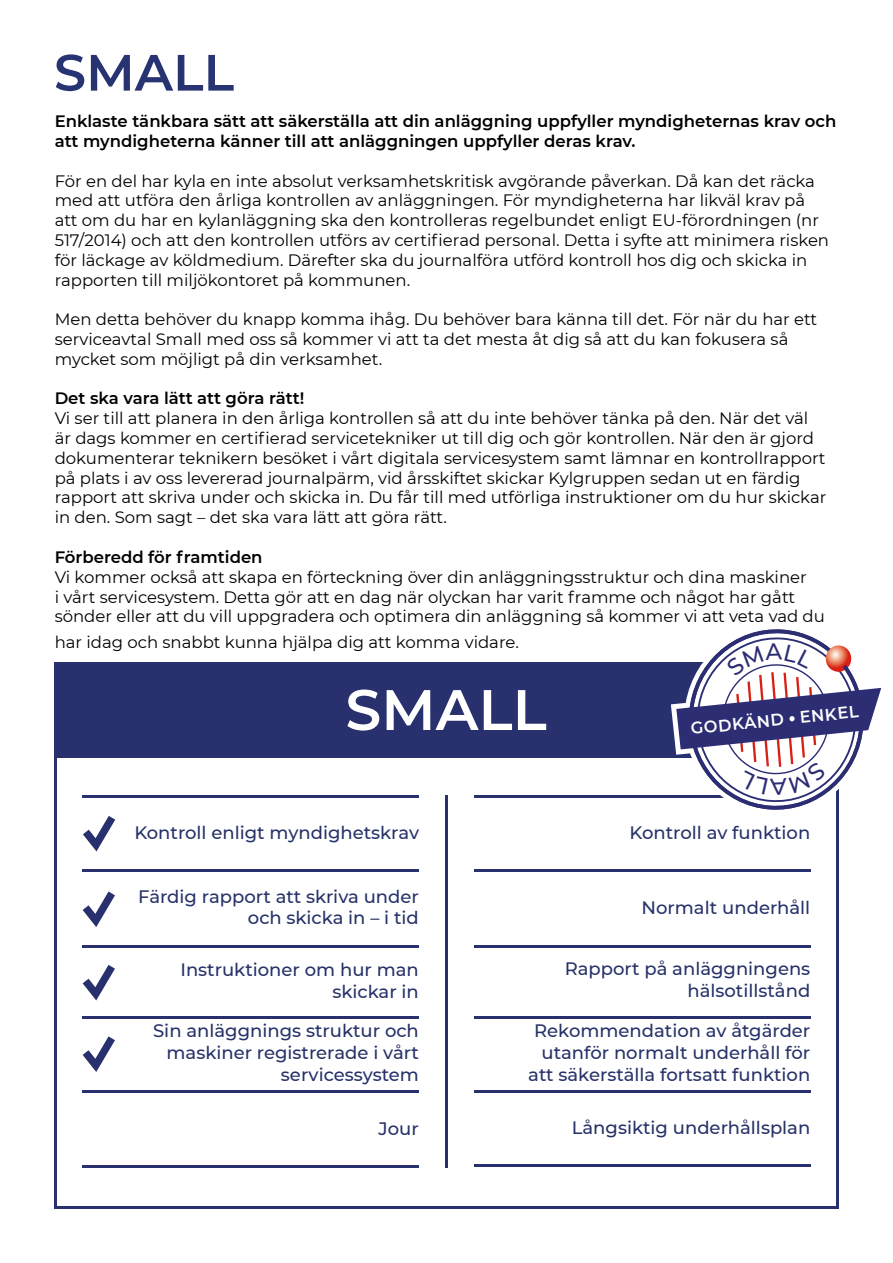
<style>
.page{position:relative;width:893px;height:1263px;background:#fff}
.page>*{position:absolute;margin:0;border:0;box-sizing:border-box;transform-origin:0 0}
.t1{font:600 57px "Montserrat";color:#fff}
.t2{font:600 51px "Montserrat";color:#283371}
.t3{font:500 18px/21.6px "Montserrat";color:#273269;text-align:right}
.t4{font:600 16.8px "Montserrat";color:#fff}
.t5{font:16.5px/19.8px "Montserrat";color:#000}
.t6{font:600 16.5px/19.8px "Montserrat";color:#000}
</style>
<div class="page">
<div style="left:54px;top:661px;width:785px;height:95px;background:#28306e"></div>
<div style="left:54px;top:755px;width:785px;height:454px;border:3px solid #28306e"></div>
<svg style="left:83px;top:816px;width:33px;height:36px"></svg>
<hr style="left:83px;top:795px;width:336px;height:2px;background:#28306e">
<svg style="left:82px;top:891px;width:33px;height:36px"></svg>
<hr style="left:83px;top:1017px;width:336px;height:2px;background:#28306e">
<svg style="left:82px;top:965px;width:33px;height:36px"></svg>
<hr style="left:83px;top:1090px;width:336px;height:3px;background:#28306e">
<svg style="left:82px;top:1036px;width:33px;height:36px"></svg>
<hr style="left:83px;top:869px;width:336px;height:2px;background:#28306e">
<hr style="left:83px;top:945px;width:336px;height:2px;background:#28306e">
<hr style="left:474px;top:795px;width:336px;height:2px;background:#28306e">
<hr style="left:474px;top:1017px;width:336px;height:2px;background:#28306e">
<hr style="left:474px;top:1090px;width:336px;height:3px;background:#28306e">
<hr style="left:474px;top:869px;width:336px;height:2px;background:#28306e">
<hr style="left:474px;top:945px;width:336px;height:2px;background:#28306e">
<hr style="left:445px;top:795px;width:2px;height:372px;background:#28306e">
<hr style="left:83px;top:1165px;width:336px;height:2px;background:#28306e">
<hr style="left:474px;top:1164px;width:336px;height:2px;background:#28306e">
<svg style="left:671px;top:629px;width:210px;height:189px"></svg>
<h2 class="t2" style="left:54px;top:36px;width:182px">SMALL</h2>
<p class="t6" style="left:55px;top:111px;width:783px">Enklaste tänkbara sätt att säkerställa att din anläggning uppfyller myndigheternas krav och att myndigheterna känner till att anläggningen uppfyller deras krav.</p>
<p class="t5" style="left:55px;top:170px;width:776px">För en del har kyla en inte absolut verksamhetskritisk avgörande påverkan. Då kan det räcka med att utföra den årliga kontrollen av anläggningen. För myndigheterna har likväl krav på att om du har en kylanläggning ska den kontrolleras regelbundet enligt EU-förordningen (nr 517/2014) och att den kontrollen utförs av certifierad personal. Detta i syfte att minimera risken för läckage av köldmedium. Därefter ska du journalföra utförd kontroll hos dig och skicka in rapporten till miljökontoret på kommunen.</p>
<p class="t5" style="left:55px;top:309px;width:764px">Men detta behöver du knapp komma ihåg. Du behöver bara känna till det. För när du har ett serviceavtal Small med oss så kommer vi att ta det mesta åt dig så att du kan fokusera så mycket som möjligt på din verksamhet.</p>
<p class="t6" style="left:55px;top:388px;width:251px">Det ska vara lätt att göra rätt!</p>
<p class="t5" style="left:55px;top:408px;width:773px">Vi ser till att planera in den årliga kontrollen så att du inte behöver tänka på den. När det väl är dags kommer en certifierad servicetekniker ut till dig och gör kontrollen. När den är gjord dokumenterar teknikern besöket i vårt digitala servicesystem samt lämnar en kontrollrapport på plats i av oss levererad journalpärm, vid årsskiftet skickar Kylgruppen sedan ut en färdig rapport att skriva under och skicka in. Du får till med utförliga instruktioner om du hur skickar in den. Som sagt – det ska vara lätt att göra rätt.</p>
<p class="t6" style="left:55px;top:546px;width:209px">Förberedd för framtiden</p>
<p class="t5" style="left:55px;top:566px;width:772px">Vi kommer också att skapa en förteckning över din anläggningsstruktur och dina maskiner<br>i vårt servicesystem. Detta gör att en dag när olyckan har varit framme och något har gått sönder eller att du vill uppgradera och optimera din anläggning så kommer vi att veta vad du</p>
<p class="t5" style="left:55px;top:631px;width:466px">har idag och snabbt kunna hjälpa dig att komma vidare.</p>
<h1 class="t1" style="left:345px;top:669px;width:203px">SMALL</h1>
<p class="t4" style="left:690px;top:717px;width:170px;rotate:-6deg">GODKÄND ENKEL</p>
<p class="t3" style="left:134px;top:821px;width:286px">Kontroll enligt myndighetskrav</p>
<p class="t3" style="left:138px;top:885px;width:282px">Färdig rapport att skriva under och skicka in – i tid</p>
<p class="t3" style="left:180px;top:958px;width:240px">Instruktioner om hur man skickar in</p>
<p class="t3" style="left:153px;top:1019px;width:267px">Sin anläggnings struktur och maskiner registrerade i vårt servicessystem</p>
<p class="t3" style="left:630px;top:821px;width:182px">Kontroll av funktion</p>
<p class="t3" style="left:642px;top:896px;width:170px">Normalt underhåll</p>
<p class="t3" style="left:565px;top:957px;width:247px">Rapport på anläggningens hälsotillstånd</p>
<p class="t3" style="left:528px;top:1019px;width:284px">Rekommendation av åtgärder utanför normalt underhåll för att säkerställa fortsatt funktion</p>
<p class="t3" style="left:379px;top:1117px;width:42px">Jour</p>
<p class="t3" style="left:572px;top:1116px;width:240px">Långsiktig underhållsplan</p>
</div>
